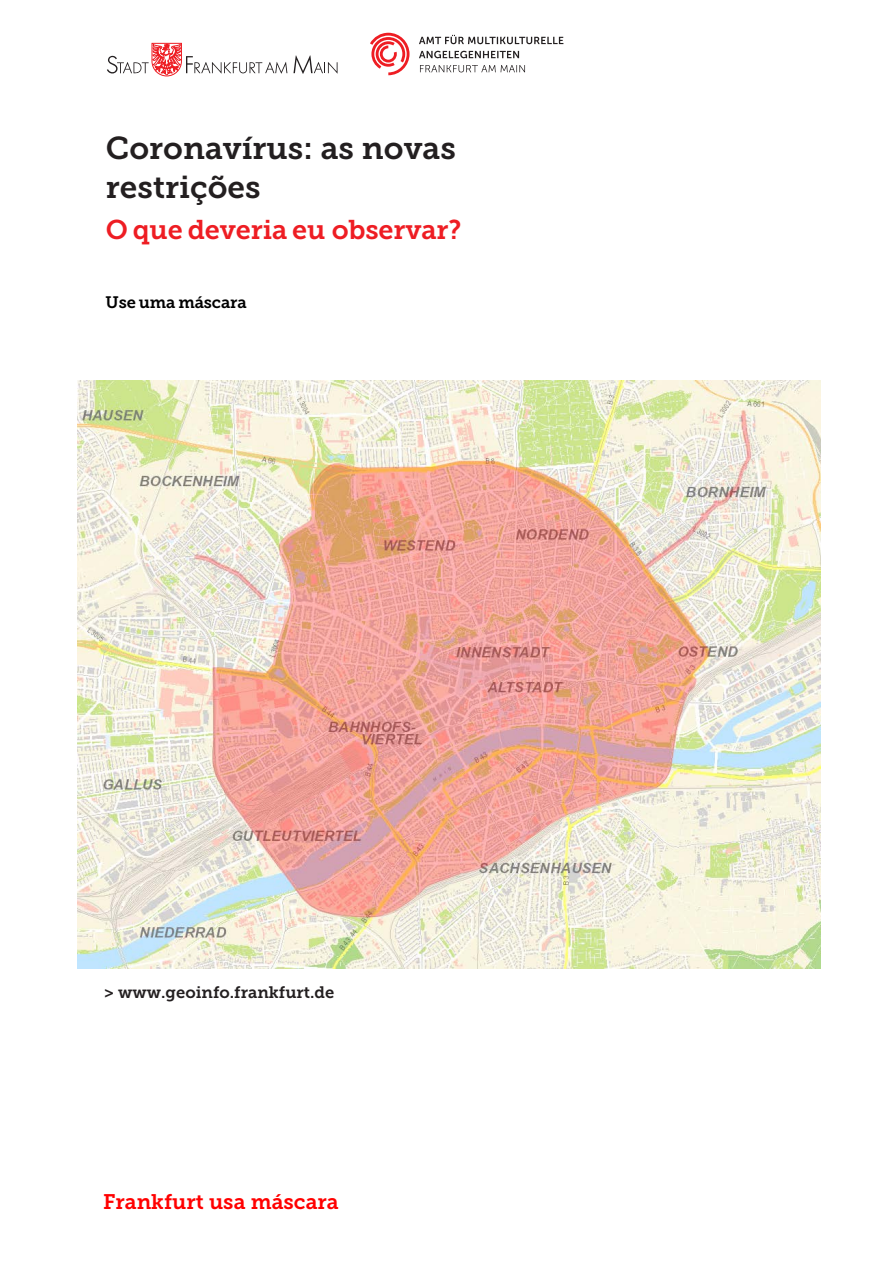
<style>
.page{position:relative;width:893px;height:1263px;background:#fff}
.page>*{position:absolute;margin:0;border:0;box-sizing:border-box;transform-origin:0 0}
.t1{font:31.5px/38.2px "Museo Slab 700";color:#231f20}
.t2{font:27px "Museo Slab 700";letter-spacing:-.005em;color:#ee1d23}
.t3{font:21px "Museo Slab 700";color:#f00}
.t4{font:16.5px "Museo Slab 700";color:#231f20}
.t5{font:16.5px "Museo Slab 700";letter-spacing:-.01em;color:#000}
</style>
<div class="page">
<svg style="left:293px;top:55px;width:45px;height:19px"></svg>
<svg style="left:107px;top:43px;width:180px;height:33px"></svg>
<svg style="left:420px;top:65px;width:105px;height:7px"></svg>
<svg style="left:419px;top:51px;width:100px;height:7px"></svg>
<svg style="left:419px;top:35px;width:144px;height:9px"></svg>
<svg style="left:370px;top:33px;width:39px;height:42px"></svg>
<img style="left:77px;top:381px;width:743px;height:587px">
<p class="t1" style="left:106px;top:129px;width:351px">Coronavírus: as novas restrições</p>
<p class="t2" style="left:106px;top:215px;width:357px">O que deveria eu observar?</p>
<p class="t5" style="left:106px;top:293px;width:143px">Use uma máscara</p>
<p class="t4" style="left:104px;top:983px;width:232px">&gt; www.geoinfo.frankfurt.de</p>
<p class="t3" style="left:103px;top:1190px;width:237px">Frankfurt usa máscara</p>
</div>
